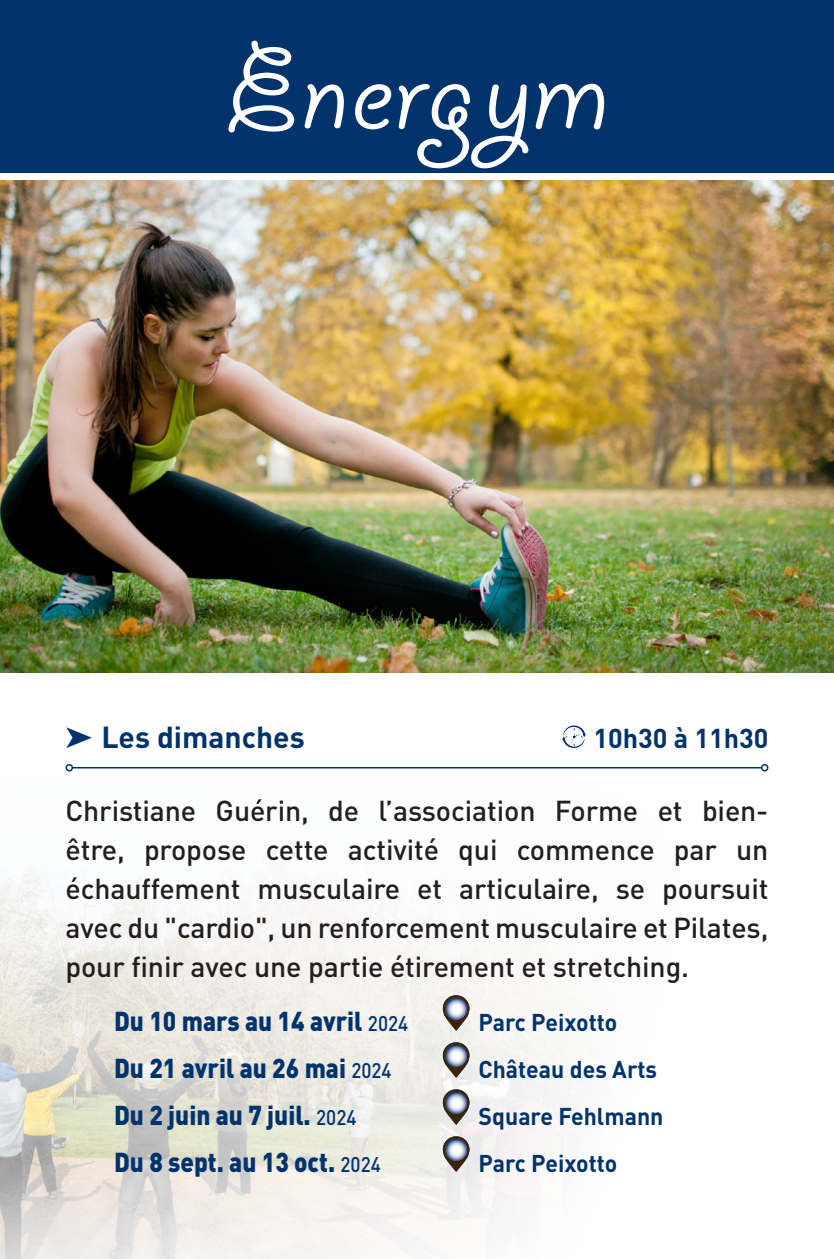
<style>
.page{position:relative;width:834px;height:1259px;background:#fff}
.page>*{position:absolute;margin:0;border:0;box-sizing:border-box;transform-origin:0 0}
.t1{font:129px "Giddyup Std";color:#fff;scale:1.11 1}
.t2{font:700 30px "DIN";color:#00326c}
.t3{font:500 28.5px/39px "DIN";letter-spacing:-.005em;color:#231f20;text-align:justify}
.BREVE_texte_american{font:900 27px "DIN";color:#00326c;scale:.9 1}
.t4{font:700 27px "DIN";color:#00326c}
.BREVE_texte_american-2{font:700 24px "DIN";color:#00326c;scale:.96 1}
.s1{font-weight:500;font-size:21px}
</style>
<div class="page">
<div style="left:0;top:0;width:833px;height:173px;background:#00326c"></div>
<img style="left:0;top:180px;width:833px;height:492px">
<hr style="left:72px;top:767px;width:689px;height:1px;background:#00326c">
<div style="left:65px;top:764px;width:8px;height:7px;border:2px solid #00326c;border-radius:50%"></div>
<div style="left:760px;top:764px;width:8px;height:7px;border:2px solid #00326c;border-radius:50%"></div>
<img style="left:0;top:870px;width:562px;height:389px">
<svg style="left:562px;top:725px;width:23px;height:23px"></svg>
<svg style="left:442px;top:995px;width:27px;height:36px"></svg>
<svg style="left:445px;top:998px;width:22px;height:21px"></svg>
<svg style="left:442px;top:1042px;width:27px;height:36px"></svg>
<svg style="left:445px;top:1045px;width:22px;height:21px"></svg>
<svg style="left:442px;top:1089px;width:27px;height:36px"></svg>
<svg style="left:445px;top:1092px;width:22px;height:21px"></svg>
<svg style="left:442px;top:1136px;width:27px;height:36px"></svg>
<svg style="left:445px;top:1139px;width:22px;height:21px"></svg>
<p class="t1" style="left:224px;top:19px;width:348px">Energym</p>
<p class="t2" style="left:65px;top:717px;width:241px">➤ Les dimanches</p>
<p class="t4" style="left:593px;top:720px;width:176px">10h30 à 11h30</p>
<p class="t3" style="left:65px;top:790px;width:704px">Christiane Guérin, de l’association Forme et bien&shy;être, propose cette activité qui commence par un échauffement musculaire et articulaire, se poursuit avec du "cardio", un renforcement musculaire et Pilates, pour finir avec une partie étirement et stretching.</p>
<p class="BREVE_texte_american" style="left:114px;top:1003px;width:328px">Du 10 mars au 14 avril <span class="s1">2024</span></p>
<p class="BREVE_texte_american-2" style="left:478px;top:1006px;width:146px">Parc Peixotto</p>
<p class="BREVE_texte_american" style="left:114px;top:1050px;width:310px">Du 21 avril au 26 mai <span class="s1">2024</span></p>
<p class="BREVE_texte_american-2" style="left:478px;top:1053px;width:187px">Château des Arts</p>
<p class="BREVE_texte_american" style="left:114px;top:1097px;width:271px">Du 2 juin au 7 juil. <span class="s1">2024</span></p>
<p class="BREVE_texte_american-2" style="left:478px;top:1100px;width:194px">Square Fehlmann</p>
<p class="BREVE_texte_american" style="left:114px;top:1144px;width:298px">Du 8 sept. au 13 oct. <span class="s1">2024</span></p>
<p class="BREVE_texte_american-2" style="left:478px;top:1147px;width:146px">Parc Peixotto</p>
</div>
